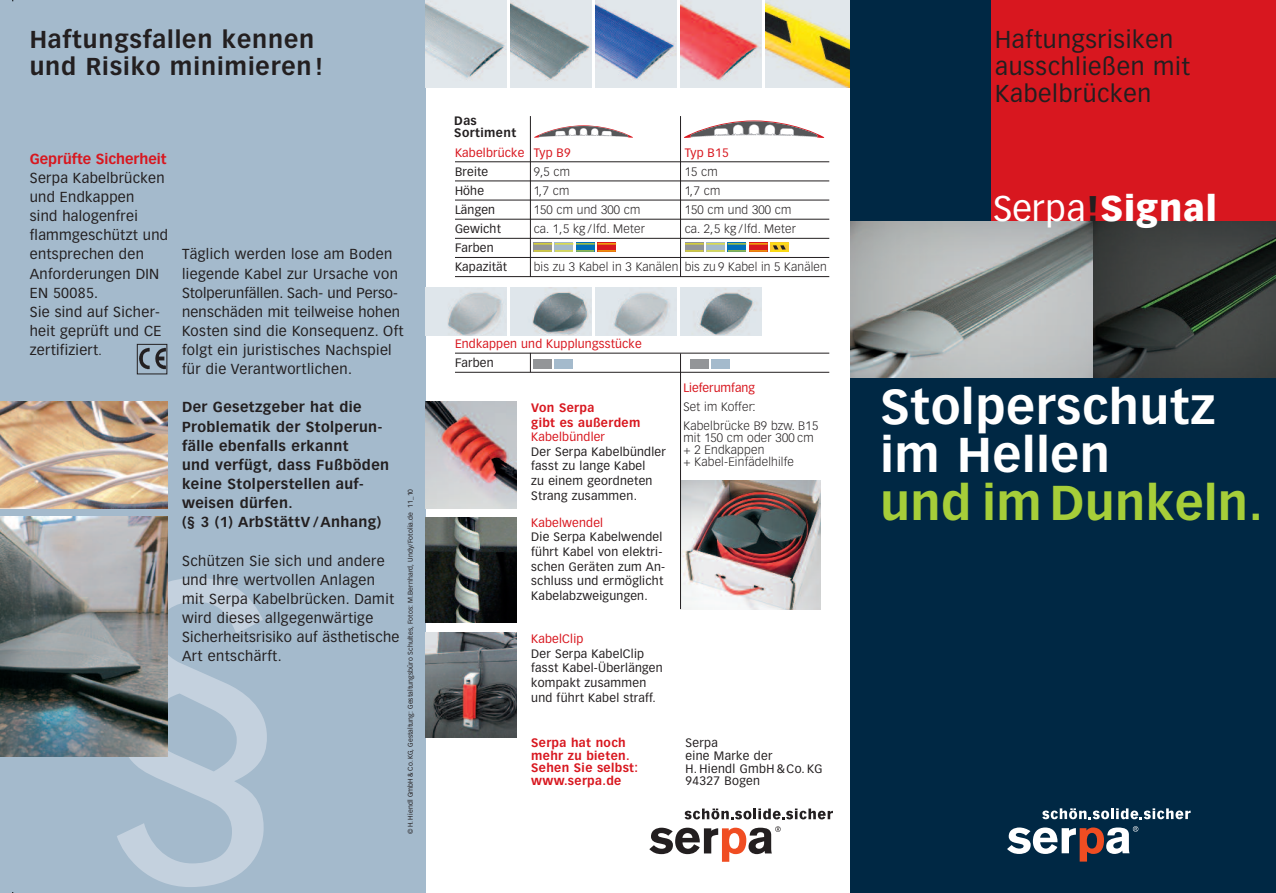
<style>
.page{position:relative;width:1276px;height:893px;background:#fff}
.page>*{position:absolute;margin:0;border:0;box-sizing:border-box;transform-origin:0 0}
.t1{font:359.1px "Vectora LT";color:#c4d1de}
.t2{font:700 48px/48px "Vectora LT";letter-spacing:.02em;color:#fff}
.t3{font:700 48px "Vectora LT";letter-spacing:.01em;color:#a6ce39}
.t4{font:900 34.95px "Vectora LT";letter-spacing:.03em;color:#fff}
.t5{font:24px/27px "Vectora LT";letter-spacing:.03em;color:#231f20}
.t6{font:700 24px/27px "Vectora LT";letter-spacing:.035em;color:#231f20}
.t7{font:14.25px/19.2px "Vectora LT";letter-spacing:.025em;color:#231f20}
.t8{font:700 14.25px/19.2px "Vectora LT";letter-spacing:.03em;color:#231f20}
.t9{font:700 14.25px "Vectora LT";color:#d8171f}
.t10{font:12px/14.5px "Vectora LT";letter-spacing:.02em;color:#231f20}
.t11{font:300 12px/12px "Vectora LT";letter-spacing:.015em;color:#231f20}
.t12{font:12px "Vectora LT";letter-spacing:.015em;color:#d8171f}
.t13{font:700 12px/12.8px "Vectora LT";letter-spacing:.03em;color:#d8171f}
.t14{font:700 12px/12px "Vectora LT";letter-spacing:.035em;color:#231f20}
.t15{font:6.75px "Vectora LT";letter-spacing:.015em;color:#231f20}
.s1{font-size:12px}
.s2{font-weight:400}
.s3{color:#231f20}
</style>
<div class="page">
<img style="left:681px;top:481px;width:140px;height:128px">
<div style="left:0;top:0;width:425px;height:893px;background:#a4bacc"></div>
<img style="left:595px;top:0;width:81px;height:87px">
<img style="left:510px;top:0;width:81px;height:87px">
<img style="left:680px;top:0;width:81px;height:87px">
<img style="left:765px;top:0;width:85px;height:87px">
<img style="left:425px;top:0;width:81px;height:87px">
<div style="left:850px;top:0;width:426px;height:893px;background:#002844"></div>
<div style="left:991px;top:0;width:285px;height:221px;background:#d8171f"></div>
<svg style="left:1007px;top:826px;width:131px;height:36px"></svg>
<svg style="left:1042px;top:808px;width:148px;height:11px"></svg>
<img style="left:850px;top:221px;width:426px;height:156px">
<img style="left:0;top:402px;width:167px;height:106px">
<img style="left:0;top:516px;width:167px;height:241px">
<img style="left:139px;top:347px;width:26px;height:23px">
<div style="left:137px;top:344px;width:30px;height:30px;border:1px solid #231f20"></div>
<img style="left:425px;top:288px;width:81px;height:48px">
<hr style="left:455px;top:161px;width:374px;height:1px;background:#231f20">
<hr style="left:455px;top:181px;width:374px;height:1px;background:#231f20">
<hr style="left:455px;top:200px;width:374px;height:1px;background:#231f20">
<hr style="left:455px;top:219px;width:374px;height:1px;background:#231f20">
<hr style="left:455px;top:238px;width:374px;height:1px;background:#231f20">
<hr style="left:455px;top:257px;width:374px;height:1px;background:#231f20">
<hr style="left:455px;top:276px;width:374px;height:1px;background:#231f20">
<hr style="left:455px;top:353px;width:374px;height:1px;background:#231f20">
<hr style="left:455px;top:372px;width:374px;height:1px;background:#231f20">
<svg style="left:530px;top:354px;width:1px;height:18px"></svg>
<img style="left:595px;top:288px;width:81px;height:48px">
<hr style="left:530px;top:116px;width:1px;height:161px;background:#231f20">
<hr style="left:680px;top:116px;width:1px;height:161px;background:#231f20">
<hr style="left:680px;top:353px;width:1px;height:256px;background:#231f20">
<img style="left:680px;top:288px;width:81px;height:48px">
<img style="left:510px;top:288px;width:81px;height:48px">
<svg style="left:533px;top:243px;width:19px;height:9px"></svg>
<svg style="left:554px;top:243px;width:19px;height:8px"></svg>
<svg style="left:576px;top:243px;width:18px;height:8px"></svg>
<svg style="left:597px;top:243px;width:19px;height:8px"></svg>
<div style="left:685px;top:243px;width:18px;height:9px;background:#d3cc3d"></div>
<div style="left:706px;top:243px;width:19px;height:9px;background:#dadb52"></div>
<div style="left:727px;top:243px;width:19px;height:9px;background:#99bc4a"></div>
<div style="left:749px;top:243px;width:18px;height:9px;background:#ef990d"></div>
<div style="left:533px;top:359px;width:19px;height:9px;background:#939598"></div>
<div style="left:554px;top:359px;width:19px;height:9px;background:#a4bacc"></div>
<div style="left:690px;top:359px;width:18px;height:9px;background:#939598"></div>
<div style="left:711px;top:359px;width:18px;height:9px;background:#a4bacc"></div>
<svg style="left:684px;top:120px;width:140px;height:18px"></svg>
<svg style="left:534px;top:125px;width:99px;height:13px"></svg>
<svg style="left:533px;top:244px;width:83px;height:1px"></svg>
<svg style="left:534px;top:251px;width:82px;height:1px"></svg>
<div style="left:770px;top:243px;width:19px;height:9px;background:#fce012"></div>
<svg style="left:685px;top:244px;width:104px;height:8px"></svg>
<img style="left:425px;top:402px;width:91px;height:106px">
<img style="left:425px;top:518px;width:91px;height:105px">
<svg style="left:649px;top:826px;width:131px;height:36px"></svg>
<svg style="left:684px;top:808px;width:149px;height:11px"></svg>
<img style="left:425px;top:632px;width:91px;height:106px">
<h3 class="t6" style="left:30px;top:28px;width:295px">Haftungsfallen kennen und Risiko minimieren!</h3>
<p class="t9" style="left:30px;top:153px;width:138px">Geprüfte Sicherheit</p>
<p class="t7" style="left:30px;top:169px;width:140px">Serpa Kabelbrücken und Endkappen<br>sind halogenfrei flammgeschützt und entsprechen den<br>Anforderungen DIN<br>EN 50085.<br>Sie sind auf Sicher&shy;heit geprüft und CE zertifiziert<span class="s1">.</span></p>
<p class="t7" style="left:182px;top:246px;width:223px">Täglich werden lose am Boden liegende Kabel zur Ursache von<br>Stolperunfällen. Sach- und Perso&shy;nenschäden mit teilweise hohen<br>Kosten sind die Konsequenz. Oft folgt ein juristisches Nachspiel für die Verantwortlichen.</p>
<p class="t8" style="left:182px;top:399px;width:209px">Der Gesetzgeber hat die<br>Problematik der Stolperun&shy;fälle ebenfalls erkannt<br>und verfügt, dass Fußböden keine Stolperstellen auf&shy;weisen dürfen.<br>(§ 3 (1) ArbStättV /Anhang)</p>
<p class="t7" style="left:182px;top:552px;width:219px">Schützen Sie sich und andere und Ihre wertvollen Anlagen mit Serpa Kabelbrücken. Damit wird dieses allgegenwärtige<br>Sicherheitsrisiko auf ästhetische<br>Art entschärft.</p>
<p class="t15" style="left:408px;top:834px;width:347px;rotate:-90deg">© H.Hiendl GmbH &amp; Co. KG, Gestaltung: Gestaltungsbüro Schultes, Fotos: M.Bernhard, Undy/Fotolia.de 11_10</p>
<h1 class="t1" style="left:92px;top:560px;width:201px">§</h1>
<p class="t14" style="left:454px;top:116px;width:64px">Das<br>Sortiment</p>
<p class="t12" style="left:455px;top:147px;width:117px">Kabelbrücke Typ B9</p>
<p class="t12" style="left:684px;top:147px;width:46px">Typ B15</p>
<p class="t10" style="left:455px;top:165px;width:35px">Breite</p>
<p class="t11" style="left:534px;top:166px;width:38px">9,5 cm</p>
<p class="t11" style="left:684px;top:166px;width:34px">15 cm</p>
<p class="t10" style="left:455px;top:184px;width:31px">Höhe</p>
<p class="t11" style="left:534px;top:185px;width:37px">1,7 cm</p>
<p class="t11" style="left:684px;top:185px;width:37px">1,7 cm</p>
<p class="t10" style="left:455px;top:203px;width:42px">Längen</p>
<p class="t11" style="left:534px;top:204px;width:108px">150 cm und 300 cm</p>
<p class="t11" style="left:684px;top:204px;width:108px">150 cm und 300 cm</p>
<p class="t10" style="left:455px;top:222px;width:47px">Gewicht</p>
<p class="t11" style="left:534px;top:224px;width:113px">ca. 1,5 kg/lfd. Meter</p>
<p class="t11" style="left:684px;top:224px;width:113px">ca. 2,5 kg /lfd. Meter</p>
<p class="t10" style="left:455px;top:239px;width:54px;line-height:19.2px">Farben<br>Kapazität</p>
<p class="t11" style="left:534px;top:262px;width:295px">bis zu 3 Kabel in 3 Kanälen bis zu 9 Kabel in 5 Kanälen</p>
<p class="t12" style="left:455px;top:339px;width:188px">Endkappen und Kupplungsstücke</p>
<p class="t10" style="left:455px;top:356px;width:40px">Farben</p>
<p class="t12" style="left:683px;top:383px;width:73px">Lieferumfang</p>
<p class="t11" style="left:683px;top:398px;width:136px;line-height:19.2px">Set im Koffer:<br>Kabelbrücke B9 bzw. B15</p>
<p class="t11" style="left:683px;top:433px;width:132px">mit 150 cm oder 300 cm + 2 Endkappen<br>+ Kabel-Einfädelhilfe</p>
<p class="t13" style="left:531px;top:401px;width:111px;line-height:14.5px">Von Serpa<br>gibt es außerdem</p>
<p class="t12" style="left:531px;top:432px;width:75px">Kabelbündler</p>
<p class="t10" style="left:531px;top:445px;width:136px">Der Serpa Kabelbündler fasst zu lange Kabel<br>zu einem geordneten<br>Strang zusammen.</p>
<p class="t12" style="left:531px;top:518px;width:73px">Kabelwendel</p>
<p class="t10" style="left:531px;top:531px;width:135px">Die Serpa Kabelwendel führt Kabel von elektri&shy;schen Geräten zum An&shy;schluss und ermöglicht<br>Kabelabzweigungen.</p>
<p class="t12" style="left:531px;top:634px;width:54px">KabelClip</p>
<p class="t10" style="left:531px;top:647px;width:133px">Der Serpa KabelClip fasst Kabel-Überlängen kompakt zusammen und führt Kabel straff.</p>
<p class="t13" style="left:531px;top:737px;width:108px">Serpa hat noch mehr zu bieten.<br>Sehen Sie selbst: www.serpa.de</p>
<p class="t10" style="left:685px;top:737px;width:139px;line-height:12.8px">Serpa<br>eine Marke der<br>H. Hiendl GmbH &amp;Co. KG<br>94327 Bogen</p>
<h3 class="t5" style="left:995px;top:28px;width:196px">Haftungsrisiken ausschließen mit<br>Kabelbrücken</h3>
<h3 class="t4" style="left:993px;top:193px;width:225px"><span class="s2">Serpa</span><span class="s3">!</span>Signal</h3>
<h2 class="t2" style="left:880px;top:386px;width:336px">Stolperschutz im Hellen</h2>
<h2 class="t3" style="left:880px;top:483px;width:384px">und im Dunkeln.</h2>
</div>
